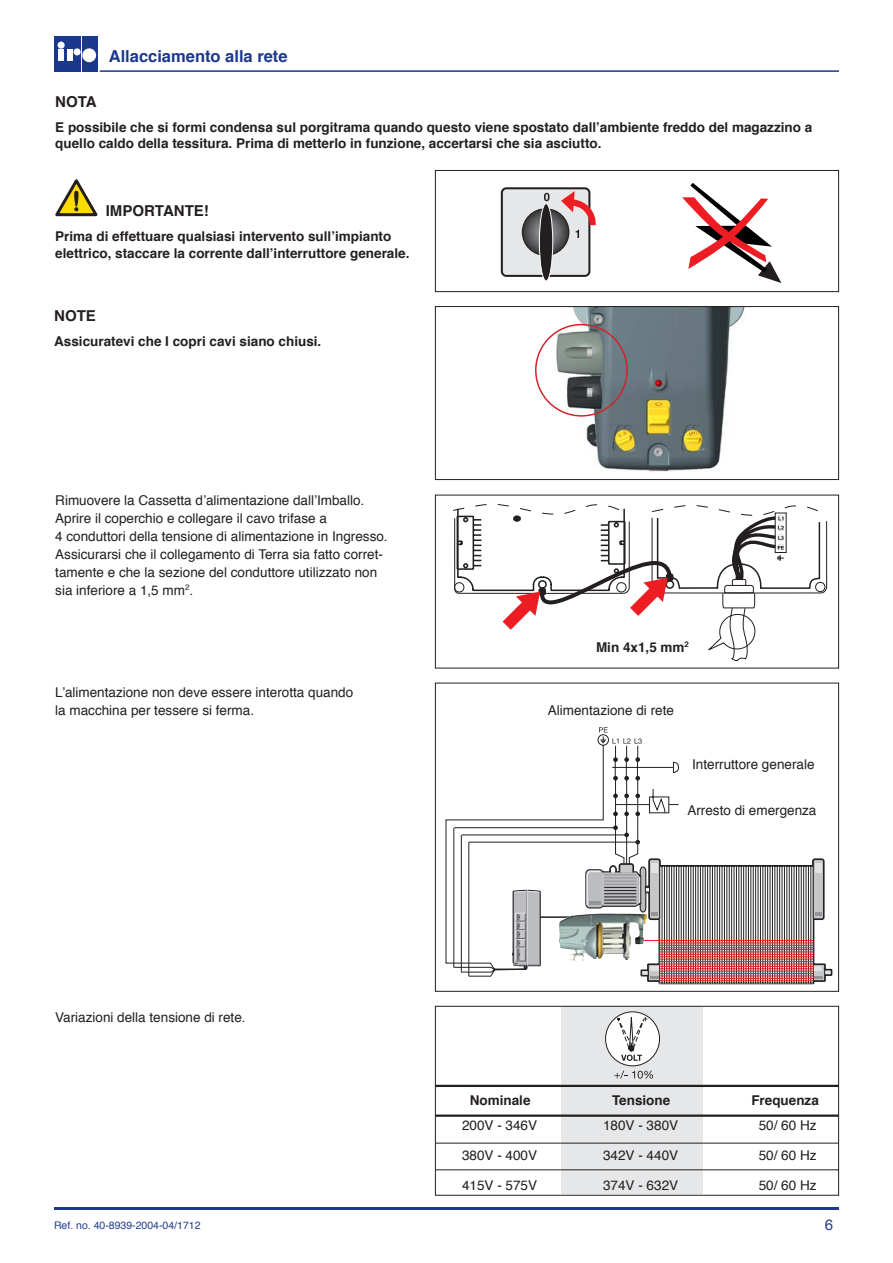
<style>
.page{position:relative;width:893px;height:1263px;background:#fff}
.page>*{position:absolute;margin:0;border:0;box-sizing:border-box;transform-origin:0 0}
.t1{font:700 16.5px "Helvetica";color:#1b388c}
.t2{font:700 15px "Helvetica";color:#231f20}
.t3{font:15px "Helvetica";color:#253f8e}
.t4{font:13.5px/18px "Helvetica";color:#231f20}
.t5{font:700 13.5px/16.5px "Helvetica";color:#231f20}
.t6{font:10.5px "Helvetica";color:#253f8e}
</style>
<div class="page">
<div style="left:54px;top:36px;width:43px;height:36px;background:#1b388c"></div>
<hr style="left:81px;top:36px;width:1px;height:36px;background:#fff">
<div style="left:67px;top:49px;width:6px;height:12px;background:#fff"></div>
<div style="left:58px;top:42px;width:7px;height:7px;background:#fff;border-radius:50%"></div>
<div style="left:58px;top:49px;width:6px;height:12px;background:#fff"></div>
<div style="left:82px;top:48px;width:14px;height:14px;background:#fff;border-radius:50%"></div>
<div style="left:74px;top:48px;width:7px;height:7px;background:#fff;border-radius:50%"></div>
<hr style="left:54px;top:1208px;width:785px;height:2px;background:#1b388c">
<hr style="left:100px;top:70px;width:739px;height:2px;background:#1b388c">
<div style="left:435px;top:170px;width:404px;height:122px;border:1px solid #231f20"></div>
<img style="left:541px;top:308px;width:196px;height:164px">
<div style="left:435px;top:306px;width:404px;height:174px;border:1px solid #231f20"></div>
<div style="left:561px;top:1006px;width:142px;height:187px;background:#e6e7e9"></div>
<div style="left:435px;top:1006px;width:404px;height:189px;border:1px solid #231f20"></div>
<div style="left:606px;top:1012px;width:54px;height:54px;background:#fff;border-radius:50%"></div>
<div style="left:605px;top:1011px;width:55px;height:55px;border:1px solid #231f20;border-radius:50%"></div>
<svg style="left:617px;top:1016px;width:30px;height:45px"></svg>
<svg style="left:614px;top:1070px;width:39px;height:9px"></svg>
<hr style="left:435px;top:1085px;width:404px;height:2px;background:#231f20">
<hr style="left:435px;top:1114px;width:404px;height:3px;background:#231f20">
<hr style="left:435px;top:1143px;width:404px;height:1px;background:#231f20">
<hr style="left:436px;top:1169px;width:403px;height:1px;background:#231f20">
<div style="left:435px;top:683px;width:404px;height:309px;background:#fff;border:1px solid #231f20"></div>
<svg style="left:446px;top:727px;width:386px;height:257px"></svg>
<div style="left:435px;top:495px;width:404px;height:173px;border:1px solid #231f20"></div>
<svg style="left:453px;top:504px;width:374px;height:157px"></svg>
<img style="left:559px;top:914px;width:70px;height:47px">
<svg style="left:683px;top:183px;width:98px;height:139px"></svg>
<div style="left:535px;top:324px;width:93px;height:93px;border:2px solid #d1232a;border-radius:50%"></div>
<div style="left:539px;top:203px;width:14px;height:78px;border:1px solid #fff;border-radius:50%"></div>
<svg style="left:501px;top:187px;width:95px;height:91px;background:#b4acae"></svg>
<svg style="left:55px;top:179px;width:43px;height:38px"></svg>
<p class="t1" style="left:109px;top:43px;width:180px">Allacciamento alla rete</p>
<p class="t2" style="left:55px;top:90px;width:43px">NOTA</p>
<p class="t5" style="left:55px;top:119px;width:758px">E possibile che si formi condensa sul porgitrama quando questo viene spostato dall’ambiente freddo del magazzino a quello caldo della tessitura. Prima di metterlo in funzione, accertarsi che sia asciutto.</p>
<p class="t2" style="left:106px;top:199px;width:105px">IMPORTANTE!</p>
<p class="t5" style="left:55px;top:228px;width:356px">Prima di effettuare qualsiasi intervento sull’impianto elettrico, staccare la corrente dall’interruttore generale.</p>
<p class="t2" style="left:54px;top:303px;width:43px">NOTE</p>
<p class="t5" style="left:54px;top:333px;width:269px">Assicuratevi che I copri cavi siano chiusi.</p>
<p class="t4" style="left:55px;top:491px;width:334px">Rimuovere la Cassetta d’alimentazione dall’Imballo.<br>Aprire il coperchio e collegare il cavo trifase a<br>4 conduttori della tensione di alimentazione in Ingresso.<br>Assicurarsi che il collegamento di Terra sia fatto corret&shy;tamente e che la sezione del conduttore utilizzato non sia inferiore a 1,5 mm<sup>2</sup>.</p>
<p class="t4" style="left:55px;top:683px;width:299px">L’alimentazione non deve essere interotta quando la macchina per tessere si ferma.</p>
<p class="t5" style="left:596px;top:639px;width:94px">Min 4x1,5 mm<sup>2</sup></p>
<p class="t4" style="left:548px;top:701px;width:128px">Alimentazione di rete</p>
<p class="t4" style="left:692px;top:756px;width:124px">Interruttore generale</p>
<p class="t4" style="left:687px;top:801px;width:131px">Arresto di emergenza</p>
<p class="t4" style="left:55px;top:1009px;width:192px">Variazioni della tensione di rete.</p>
<p class="t6" style="left:54px;top:1217px;width:148px">Ref. no. 40-8939-2004-04/1712</p>
<p class="t5" style="left:470px;top:1092px;width:62px">Nominale</p>
<p class="t5" style="left:612px;top:1092px;width:60px">Tensione</p>
<p class="t5" style="left:751px;top:1092px;width:69px">Frequenza</p>
<p class="t4" style="left:462px;top:1117px;width:77px">200V - 346V</p>
<p class="t4" style="left:603px;top:1117px;width:77px">180V - 380V</p>
<p class="t4" style="left:759px;top:1117px;width:59px">50/ 60 Hz</p>
<p class="t4" style="left:462px;top:1147px;width:77px">380V - 400V</p>
<p class="t4" style="left:603px;top:1147px;width:77px">342V - 440V</p>
<p class="t4" style="left:759px;top:1147px;width:59px">50/ 60 Hz</p>
<p class="t4" style="left:462px;top:1177px;width:77px">415V - 575V</p>
<p class="t4" style="left:603px;top:1177px;width:77px">374V - 632V</p>
<p class="t4" style="left:759px;top:1177px;width:59px">50/ 60 Hz</p>
<p class="t3" style="left:825px;top:1213px;width:10px">6</p>
</div>
